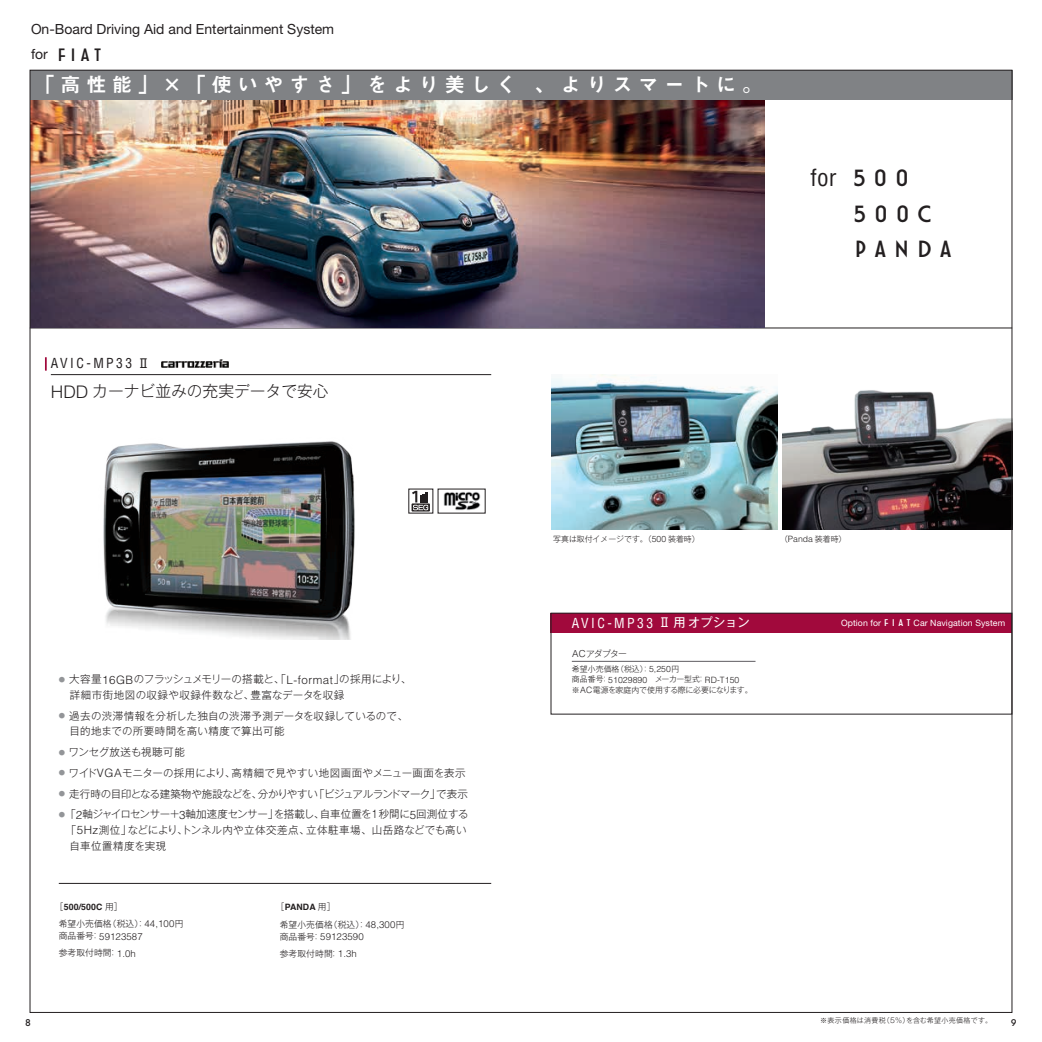
<style>
.page{position:relative;width:1042px;height:1042px;background:#fff}
.page>*{position:absolute;margin:0;border:0;box-sizing:border-box;transform-origin:0 0}
.t1{font:25.2px/35.7px "FIATADVERT01 A";letter-spacing:.28em;color:#231f20}
.t2{font:condensed 23.1px "Helvetica LT Std";color:#231f20}
.t3{font:20.12px "Midashi Go Pro MB31";letter-spacing:.285em;color:#fff}
.t4{font:19.25px "FIATADVERT01 A";color:#231f20}
.t5{font:300 15.75px "Gothic MB101 Pro";color:#231f20}
.t6{font:14px "Helvetica Neue LT Std";color:#231f20}
.t7{font:condensed 13.47px "Helvetica LT Std";letter-spacing:.18em;color:#fff}
.t8{font:condensed 13.47px "Helvetica LT Std";letter-spacing:.18em;color:#231f20}
.t9{font:300 10.5px/15.8px "Gothic MB101 Pro";letter-spacing:.01em;color:#231f20}
.t10{font:300 10.5px/15.8px "Gothic MB101 Pro";letter-spacing:.03em;color:#231f20}
.t11{font:300 10.5px "Gothic MB101 Pro";letter-spacing:-.035em;color:#231f20}
.t12{font:300 10.5px "Gothic MB101 Pro";letter-spacing:-.04em;color:#231f20}
.t13{font:300 10.5px "Gothic MB101 Pro";letter-spacing:.04em;color:#231f20}
.t14{font:300 10.5px "Gothic MB101 Pro";letter-spacing:.05em;color:#231f20}
.t15{font:10.5px "FIATADVERT01 A";color:#231f20}
.t16{font:300 9.62px "Helvetica LT Std";letter-spacing:.01em;color:#231f20}
.t17{font:300 8.75px "Gothic MB101 Pro";letter-spacing:.01em;color:#231f20}
.t18{font:8.75px "Helvetica Neue LT Std";letter-spacing:.01em;color:#fff}
.t19{font:700 8.75px "Helvetica";letter-spacing:.01em;color:#231f20}
.t20{font:300 8.58px "Helvetica LT Std";letter-spacing:.01em;color:#231f20}
.t21{font:300 7.88px "Gothic MB101 Pro";color:#231f20}
.t22{font:300 7.88px "Gothic MB101 Pro";letter-spacing:-.035em;color:#231f20}
.t23{font:300 7px "Gothic MB101 Pro";letter-spacing:.05em;color:#231f20}
.s1{font-family:"Helvetica Neue LT Std";font-size:14px}
.s2{font-family:"Gothic MB101 Pro";font-stretch:normal;font-size:12.25px}
.s3{font-family:"Helvetica LT Std";font-size:17.32px}
.s4{font-family:"FIATADVERT01 A";font-stretch:normal;font-size:25.2px}
.s5{font-family:"Koz Min Pro"}
.s6{font-family:"Helvetica LT Std";font-size:8.58px}
.s7{font-family:"Helvetica LT Std";font-size:11.55px}
.s8{font-family:"Gothic MB101 Pro";font-weight:300}
.s9{font-family:"Helvetica LT Std";font-size:9.62px}
.s10{font-family:"Gothic MB101 Pro";font-size:8.75px}
.s11{font-family:"FIATADVERT01 A";font-size:10.5px}
.s12{font-family:"Gothic MB101 Pro";font-size:7.88px}
</style>
<div class="page">
<hr style="left:30px;top:328px;width:982px;height:1px;background:#231f20">
<img style="left:32px;top:100px;width:732px;height:228px">
<div style="left:30px;top:70px;width:982px;height:30px;background:#808285"></div>
<svg style="left:45px;top:357px;width:2px;height:14px"></svg>
<hr style="left:51px;top:374px;width:440px;height:1px;background:#231f20">
<div style="left:551px;top:613px;width:461px;height:20px;background:#a1093c"></div>
<svg style="left:411px;top:503px;width:19px;height:8px"></svg>
<svg style="left:412px;top:491px;width:16px;height:19px"></svg>
<img style="left:444px;top:492px;width:37px;height:19px">
<img style="left:103px;top:441px;width:252px;height:198px">
<hr style="left:572px;top:661px;width:183px;height:1px;background:#5e5b60">
<hr style="left:59px;top:883px;width:432px;height:1px;background:#231f20">
<img style="left:551px;top:375px;width:227px;height:155px">
<img style="left:783px;top:390px;width:227px;height:140px">
<img style="left:162px;top:359px;width:66px;height:9px">
<div style="left:551px;top:613px;width:461px;height:101px;border:1px solid #231f20"></div>
<h3 class="t6" style="left:31px;top:21px;width:305px">On-Board Driving Aid and Entertainment System</h3>
<h3 class="t4" style="left:31px;top:46px;width:72px"><span class="s1">for</span> FIAT</h3>
<h3 class="t3" style="left:35px;top:69px;width:729px">「高性能」×「使いやすさ」をより美しく 、よりスマートに。</h3>
<p class="t8" style="left:51px;top:355px;width:101px">AVIC-MP33 <span class="s2">Ⅱ</span></p>
<h3 class="t5" style="left:51px;top:378px;width:279px"><span class="s3">HDD</span> カーナビ並みの充実データで安心</h3>
<h2 class="t2" style="left:810px;top:164px;width:101px">for <span class="s4">500</span></h2>
<h1 class="t1" style="left:810px;top:196px;width:143px;text-indent:43px">500C<span class="s5">　</span> PANDA</h1>
<p class="t21" style="left:553px;top:532px;width:148px">写真は取付イメージです。（<span class="s6">500</span> 装着時）</p>
<p class="t21" style="left:780px;top:532px;width:68px">（<span class="s6">Panda</span> 装着時）</p>
<p class="t9" style="left:59px;top:670px;width:354px"><sup>●</sup> 大容量<span class="s7">16GB</span>のフラッシュメモリーの搭載と、｢<span class="s7">L-format</span>｣の採用により、　詳細市街地図の収録や収録件数など、豊富なデータを収録</p>
<p class="t10" style="left:59px;top:706px;width:351px"><sup>●</sup> 過去の渋滞情報を分析した独自の渋滞予測データを収録しているので、　目的地までの所要時間を高い精度で算出可能</p>
<p class="t9" style="left:59px;top:743px;width:128px"><sup>●</sup> ワンセグ放送も視聴可能</p>
<p class="t9" style="left:59px;top:763px;width:408px"><sup>●</sup> ワイド<span class="s7">VGA</span>モニターの採用により、高精細で見やすい地図画面やメニュー画面を表示</p>
<p class="t12" style="left:59px;top:785px;width:410px"><sup>●</sup> 走行時の目印となる建築物や施設などを、分かりやすい「ビジュアルランドマーク」で表示</p>
<p class="t11" style="left:59px;top:805px;width:411px"><sup>●</sup>「<span class="s7">2</span>軸ジャイロセンサー＋<span class="s7">3</span>軸加速度センサー」を搭載し、自車位置を１秒間に<span class="s7">5</span>回測位する</p>
<p class="t13" style="left:66px;top:821px;width:402px">「<span class="s7">5Hz</span>測位」などにより、トンネル内や立体交差点、立体駐車場、山岳路などでも高い</p>
<p class="t14" style="left:59px;top:837px;width:109px">　自車位置精度を実現</p>
<p class="t19" style="left:55px;top:899px;width:69px"><span class="s8">［</span>500/500C <span class="s8">用］</span></p>
<p class="t17" style="left:59px;top:916px;width:135px">希望小売価格（税込）：<span class="s9">44,100</span>円　</p>
<p class="t16" style="left:59px;top:930px;width:85px"><span class="s10">商品番号：</span>59123587</p>
<p class="t17" style="left:59px;top:946px;width:79px">参考取付時間：<span class="s9">1.0h</span></p>
<p class="t19" style="left:276px;top:900px;width:61px"><span class="s8">［</span>PANDA <span class="s8">用］</span></p>
<p class="t17" style="left:280px;top:917px;width:126px">希望小売価格（税込）：<span class="s9">48,300</span>円</p>
<p class="t16" style="left:280px;top:930px;width:103px"><span class="s10">商品番号：</span>59123590<span class="s10">　　</span></p>
<p class="t17" style="left:280px;top:946px;width:79px">参考取付時間：<span class="s9">1.3h</span></p>
<p class="t7" style="left:572px;top:614px;width:179px">AVIC-MP33 <span class="s2">Ⅱ用オプション</span></p>
<p class="t18" style="left:841px;top:617px;width:166px">Option for <span class="s11">F I A T</span> Car Navigation System</p>
<p class="t17" style="left:572px;top:646px;width:56px"><span class="s9">AC</span>アダプター</p>
<p class="t21" style="left:572px;top:662px;width:109px">希望小売価格（税込）：<span class="s6">5,250</span>円</p>
<p class="t20" style="left:572px;top:674px;width:169px"><span class="s12">商品番号：</span>51029890<span class="s12">　メーカー型式：</span>RD-T150</p>
<p class="t22" style="left:572px;top:683px;width:182px">※<span class="s6">AC</span>電源を家庭内で使用する際に必要になります。</p>
<p class="t23" style="left:820px;top:1015px;width:173px">※表示価格は消費税（5％）を含む希望小売価格です。</p>
<p class="t15" style="left:25px;top:1017px;width:7px">8</p>
<p class="t15" style="left:1011px;top:1017px;width:7px">9</p>
</div>
